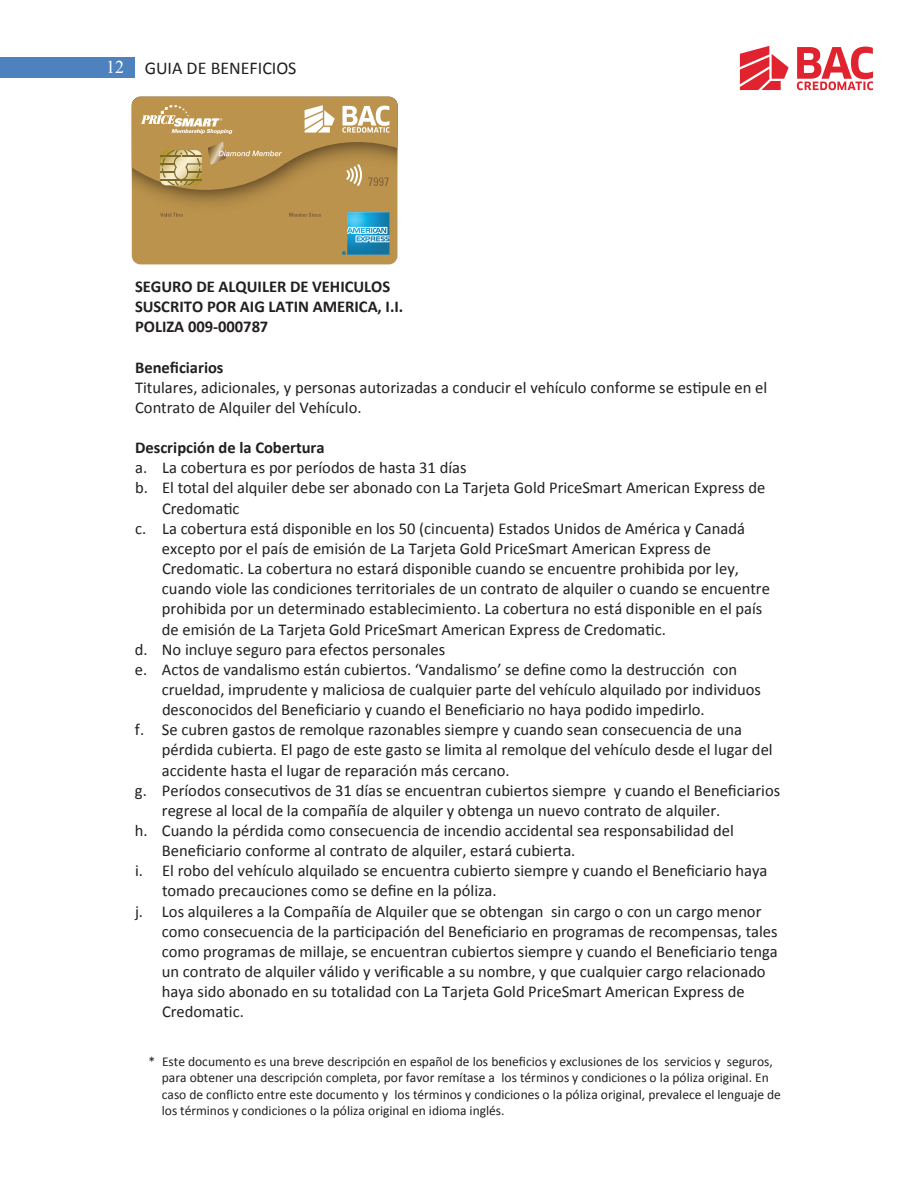
<style>
.page{position:relative;width:918px;height:1188px;background:#fff}
.page>*{position:absolute;margin:0;border:0;box-sizing:border-box;transform-origin:0 0}
.t1{font:18px "Calibri";color:#231f20}
.t2{font:16.5px/20.1px "Calibri";color:#231f20}
.t3{font:700 16.5px/20.1px "Calibri";color:#231f20}
.t4{font:13.5px/16.5px "Calibri";color:#231f20}
.s1{font-family:"Times New Roman";color:#fff}
</style>
<div class="page">
<div style="left:0;top:57px;width:135px;height:21px;background:#4e82be"></div>
<svg style="left:797px;top:47px;width:76px;height:43px"></svg>
<svg style="left:740px;top:46px;width:49px;height:44px"></svg>
<div style="left:132px;top:219px;width:265px;height:45px;background:#bc934c"></div>
<div style="left:132px;top:202px;width:265px;height:17px;background:#bc934c"></div>
<img style="left:347px;top:212px;width:43px;height:43px">
<svg style="left:160px;top:213px;width:23px;height:4px"></svg>
<svg style="left:289px;top:213px;width:32px;height:4px"></svg>
<svg style="left:342px;top:213px;width:47px;height:42px;background:#4ba0be"></svg>
<svg style="left:132px;top:97px;width:265px;height:105px;background:#bb9759"></svg>
<p class="t1" style="left:106px;top:57px;width:192px"><span class="s1">12</span> GUIA DE BENEFICIOS</p>
<p class="t3" style="left:135px;top:276px;width:270px">SEGURO DE ALQUILER DE VEHICULOS<br>SUSCRITO POR AIG LATIN AMERICA, I.I.<br>POLIZA 009-000787</p>
<p class="t3" style="left:135px;top:356px;width:90px">Beneficiarios</p>
<p class="t2" style="left:135px;top:377px;width:634px">Titulares, adicionales, y personas autorizadas a conducir el vehículo conforme se estipule en el<br>Contrato de Alquiler del Vehículo.</p>
<p class="t3" style="left:135px;top:437px;width:191px">Descripción de la Cobertura</p>
<p class="t2" style="left:135px;top:457px;width:333px">a. La cobertura es por períodos de hasta 31 días</p>
<p class="t2" style="left:135px;top:477px;width:632px">b. El total del alquiler debe ser abonado con La Tarjeta Gold PriceSmart American Express de</p>
<p class="t2" style="left:162px;top:497px;width:79px">Credomatic</p>
<p class="t2" style="left:135px;top:517px;width:611px">c. La cobertura está disponible en los 50 (cincuenta) Estados Unidos de América y Canadá</p>
<p class="t2" style="left:162px;top:538px;width:551px">excepto por el país de emisión de La Tarjeta Gold PriceSmart American Express de</p>
<p class="t2" style="left:162px;top:558px;width:579px">Credomatic. La cobertura no estará disponible cuando se encuentre prohibida por ley,</p>
<p class="t2" style="left:162px;top:578px;width:609px">cuando viole las condiciones territoriales de un contrato de alquiler o cuando se encuentre</p>
<p class="t2" style="left:162px;top:598px;width:602px">prohibida por un determinado establecimiento. La cobertura no está disponible en el país</p>
<p class="t2" style="left:162px;top:618px;width:506px">de emisión de La Tarjeta Gold PriceSmart American Express de Credomatic.</p>
<p class="t2" style="left:135px;top:638px;width:312px">d. No incluye seguro para efectos personales</p>
<p class="t2" style="left:135px;top:658px;width:604px">e. Actos de vandalismo están cubiertos. ‘Vandalismo’ se define como la destrucción con</p>
<p class="t2" style="left:162px;top:679px;width:601px">crueldad, imprudente y maliciosa de cualquier parte del vehículo alquilado por individuos</p>
<p class="t2" style="left:162px;top:699px;width:544px">desconocidos del Beneficiario y cuando el Beneficiario no haya podido impedirlo.</p>
<p class="t2" style="left:135px;top:719px;width:609px">f. Se cubren gastos de remolque razonables siempre y cuando sean consecuencia de una</p>
<p class="t2" style="left:162px;top:739px;width:612px">pérdida cubierta. El pago de este gasto se limita al remolque del vehículo desde el lugar del</p>
<p class="t2" style="left:162px;top:759px;width:349px">accidente hasta el lugar de reparación más cercano.</p>
<p class="t2" style="left:135px;top:779px;width:647px">g. Períodos consecutivos de 31 días se encuentran cubiertos siempre y cuando el Beneficiarios</p>
<p class="t2" style="left:162px;top:800px;width:560px">regrese al local de la compañía de alquiler y obtenga un nuevo contrato de alquiler.</p>
<p class="t2" style="left:135px;top:820px;width:601px">h. Cuando la pérdida como consecuencia de incendio accidental sea responsabilidad del</p>
<p class="t2" style="left:162px;top:840px;width:415px">Beneficiario conforme al contrato de alquiler, estará cubierta.</p>
<p class="t2" style="left:135px;top:860px;width:634px">i. El robo del vehículo alquilado se encuentra cubierto siempre y cuando el Beneficiario haya</p>
<p class="t2" style="left:162px;top:880px;width:336px">tomado precauciones como se define en la póliza.</p>
<p class="t2" style="left:135px;top:900px;width:628px">j. Los alquileres a la Compañía de Alquiler que se obtengan sin cargo o con un cargo menor</p>
<p class="t2" style="left:162px;top:920px;width:617px">como consecuencia de la participación del Beneficiario en programas de recompensas, tales</p>
<p class="t2" style="left:162px;top:941px;width:618px">como programas de millaje, se encuentran cubiertos siempre y cuando el Beneficiario tenga</p>
<p class="t2" style="left:162px;top:961px;width:605px">un contrato de alquiler válido y verificable a su nombre, y que cualquier cargo relacionado</p>
<p class="t2" style="left:162px;top:981px;width:584px">haya sido abonado en su totalidad con La Tarjeta Gold PriceSmart American Express de</p>
<p class="t2" style="left:162px;top:1001px;width:83px">Credomatic.</p>
<p class="t4" style="left:162px;top:1052px;width:621px;text-indent:-13px">* Este documento es una breve descripción en español de los beneficios y exclusiones de los servicios y seguros, para obtener una descripción completa, por favor remítase a los términos y condiciones o la póliza original. En caso de conflicto entre este documento y los términos y condiciones o la póliza original, prevalece el lenguaje de los términos y condiciones o la póliza original en idioma inglés.</p>
</div>
